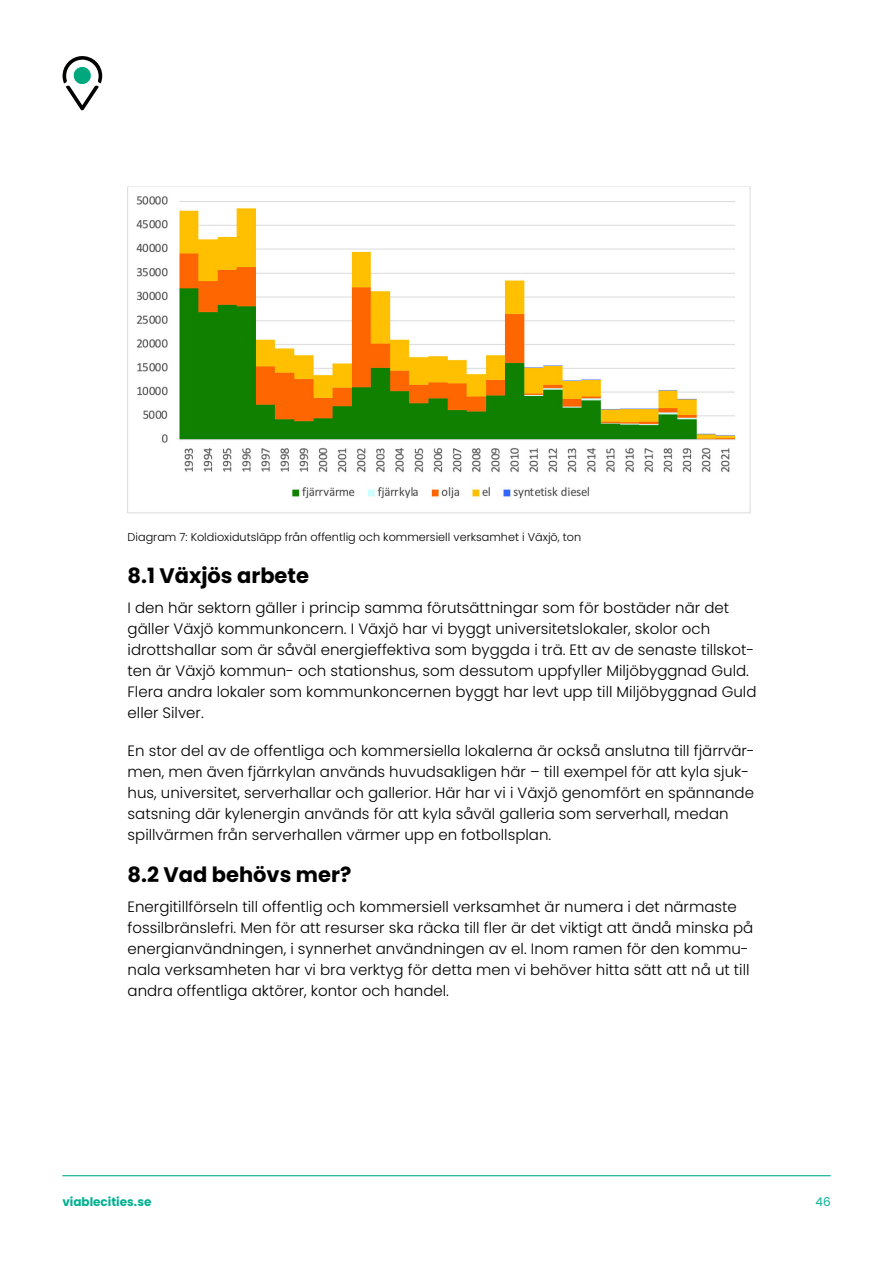
<style>
.page{position:relative;width:893px;height:1263px;background:#fff}
.page>*{position:absolute;margin:0;border:0;box-sizing:border-box;transform-origin:0 0}
.t1{font:700 21px "Poppins";color:#000}
.t2{font:300 15px/21px "Poppins";color:#000}
.t3{font:700 12px "Poppins";color:#00b191}
.t4{font:12px "Poppins";color:#00b191}
.t5{font:300 11.25px "Poppins";color:#000}
</style>
<div class="page">
<svg style="left:62px;top:56px;width:40px;height:54px"></svg>
<hr style="left:62px;top:1175px;width:769px;height:1px;background:#00b191">
<img style="left:127px;top:186px;width:624px;height:328px">
<p class="t5" style="left:128px;top:531px;width:455px">Diagram 7: Koldioxidutsläpp från offentlig och kommersiell verksamhet i Växjö, ton</p>
<h3 class="t1" style="left:128px;top:564px;width:183px">8.1 Växjös arbete</h3>
<p class="t2" style="left:128px;top:597px;width:630px">I den här sektorn gäller i princip samma förutsättningar som för bostäder när det gäller Växjö kommunkoncern. I Växjö har vi byggt universitetslokaler, skolor och idrottshallar som är såväl energieffektiva som byggda i trä. Ett av de senaste tillskot&shy;ten är Växjö kommun- och stationshus, som dessutom uppfyller Miljöbyggnad Guld.<br>Flera andra lokaler som kommunkoncernen byggt har levt upp till Miljöbyggnad Guld eller Silver.</p>
<p class="t2" style="left:128px;top:740px;width:629px">En stor del av de offentliga och kommersiella lokalerna är också anslutna till fjärrvär&shy;men, men även fjärrkylan används huvudsakligen här – till exempel för att kyla sjuk&shy;hus, universitet, serverhallar och gallerior. Här har vi i Växjö genomfört en spännande satsning där kylenergin används för att kyla såväl galleria som serverhall, medan spillvärmen från serverhallen värmer upp en fotbollsplan.</p>
<h3 class="t1" style="left:128px;top:863px;width:225px">8.2 Vad behövs mer?</h3>
<p class="t2" style="left:128px;top:896px;width:627px">Energitillförseln till offentlig och kommersiell verksamhet är numera i det närmaste fossilbränslefri. Men för att resurser ska räcka till fler är det viktigt att ändå minska på energianvändningen, i synnerhet användningen av el. Inom ramen för den kommu&shy;nala verksamheten har vi bra verktyg för detta men vi behöver hitta sätt att nå ut till andra offentliga aktörer, kontor och handel.</p>
<p class="t3" style="left:62px;top:1195px;width:91px">viablecities.se</p>
<p class="t4" style="left:815px;top:1195px;width:17px">46</p>
</div>
